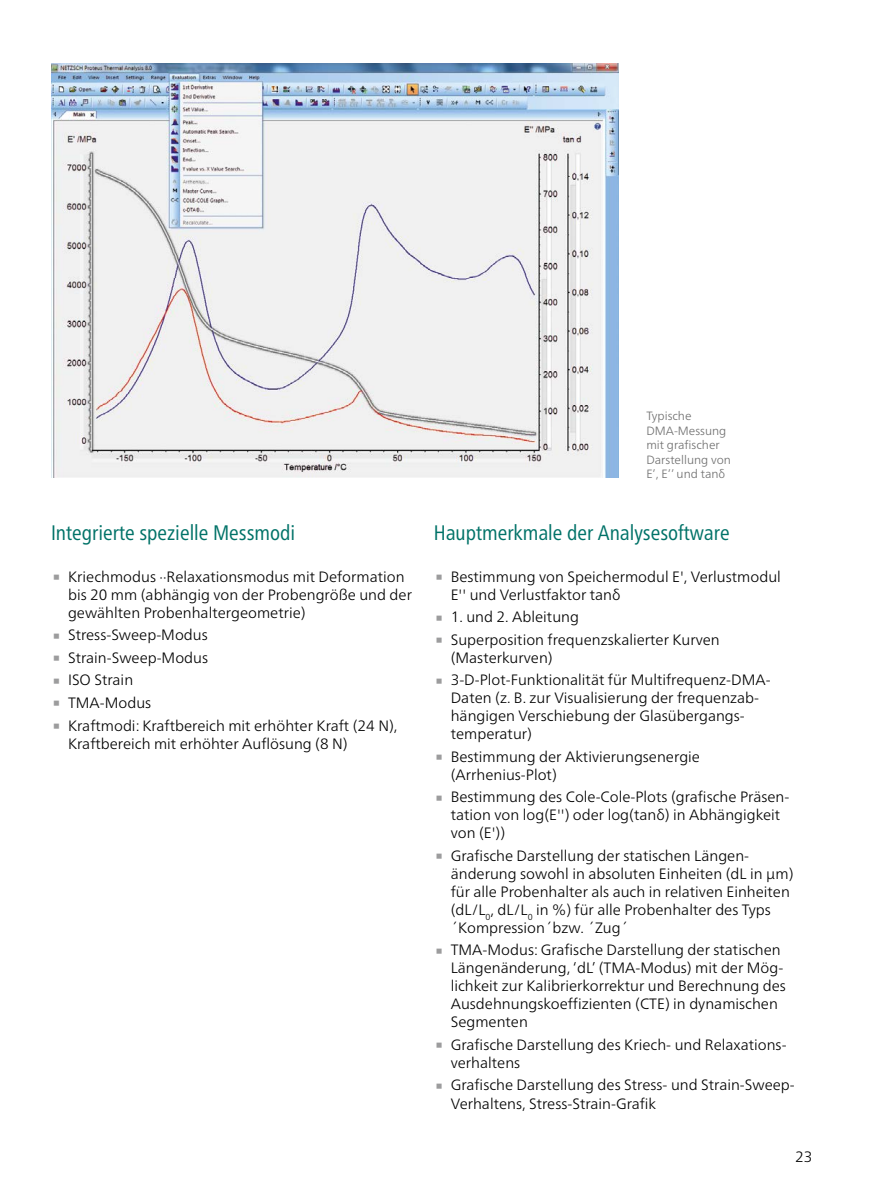
<style>
.page{position:relative;width:893px;height:1191px;background:#fff}
.page>*{position:absolute;margin:0;border:0;box-sizing:border-box;transform-origin:0 0}
.t1{font:45px "Frutiger Neue LTW1 G";color:#9c9c9d}
.Subhead_1_grün_n{font:condensed 21px "Frutiger Neue LTW1 G";color:#007268}
.t2{font:300 15px/18px "Frutiger Neue LTW1 G";color:#000}
.Bildunterschrift_n{font:300 12px/14.4px "Frutiger Neue LTW1 G";color:#6e6e6e}
</style>
<div class="page">
<img style="left:51px;top:64px;width:567px;height:414px">
<p class="Subhead_1_grün_n" style="left:51px;top:517px;width:246px">Integrierte spezielle Messmodi</p>
<p class="t1" style="left:51px;top:547px;width:12px">∙</p>
<p class="t2" style="left:68px;top:567px;width:345px">Kriechmodus ··Relaxationsmodus mit Deformation bis 20 mm (abhängig von der Probengröße und der gewählten Probenhaltergeometrie)</p>
<p class="t1" style="left:51px;top:606px;width:12px">∙</p>
<p class="t2" style="left:68px;top:626px;width:141px">Stress-Sweep-Modus</p>
<p class="t1" style="left:51px;top:628px;width:12px">∙</p>
<p class="t2" style="left:68px;top:648px;width:142px">Strain-Sweep-Modus</p>
<p class="t1" style="left:51px;top:651px;width:12px">∙</p>
<p class="t2" style="left:68px;top:671px;width:67px">ISO Strain</p>
<p class="t1" style="left:51px;top:673px;width:12px">∙</p>
<p class="t2" style="left:68px;top:693px;width:85px">TMA-Modus</p>
<p class="t1" style="left:51px;top:696px;width:12px">∙</p>
<p class="t2" style="left:68px;top:716px;width:331px">Kraftmodi: Kraftbereich mit erhöhter Kraft (24 N),<br>Kraftbereich mit erhöhter Auflösung (8 N)</p>
<p class="Bildunterschrift_n" style="left:646px;top:409px;width:86px">Typische<br>DMA-Messung mit grafischer<br>Darstellung von<br>E’, E’’ und tanδ</p>
<p class="Subhead_1_grün_n" style="left:434px;top:517px;width:297px">Hauptmerkmale der Analysesoftware</p>
<p class="t1" style="left:434px;top:547px;width:12px">∙</p>
<p class="t2" style="left:451px;top:567px;width:332px">Bestimmung von Speichermodul E', Verlustmodul<br>E'' und Verlustfaktor tanδ</p>
<p class="t1" style="left:434px;top:587px;width:12px">∙</p>
<p class="t2" style="left:451px;top:608px;width:130px">1. und 2. Ableitung</p>
<p class="t1" style="left:434px;top:610px;width:12px">∙</p>
<p class="t2" style="left:451px;top:630px;width:270px">Superposition frequenzskalierter Kurven (Masterkurven)</p>
<p class="t1" style="left:434px;top:650px;width:12px">∙</p>
<p class="t2" style="left:451px;top:671px;width:322px">3-D-Plot-Funktionalität für Multifrequenz-DMA-Daten (z. B. zur Visualisierung der frequenzab&shy;hängigen Verschiebung der Glasübergangs&shy;temperatur)</p>
<p class="t1" style="left:434px;top:727px;width:12px">∙</p>
<p class="t2" style="left:451px;top:747px;width:251px">Bestimmung der Aktivierungsenergie (Arrhenius-Plot)</p>
<p class="t1" style="left:434px;top:767px;width:12px">∙</p>
<p class="t2" style="left:451px;top:788px;width:340px">Bestimmung des Cole-Cole-Plots (grafische Präsen&shy;tation von log(E'') oder log(tanδ) in Abhängigkeit von (E'))</p>
<p class="t1" style="left:434px;top:826px;width:12px">∙</p>
<p class="t2" style="left:451px;top:846px;width:344px">Grafische Darstellung der statischen Längen&shy;änderung sowohl in absoluten Einheiten (dL in μm) für alle Probenhalter als auch in relativen Einheiten (dL/L<sub>0</sub>, dL/L<sub>0</sub> in %) für alle Probenhalter des Typs ´Kompression´bzw. ´Zug´</p>
<p class="t1" style="left:434px;top:920px;width:12px">∙</p>
<p class="t2" style="left:451px;top:941px;width:337px">TMA-Modus: Grafische Darstellung der statischen Längenänderung, ‘dL’ (TMA-Modus) mit der Mög&shy;lichkeit zur Kalibrierkorrektur und Berechnung des Ausdehnungskoeffizienten (CTE) in dynamischen Segmenten</p>
<p class="t1" style="left:434px;top:1015px;width:12px">∙</p>
<p class="t2" style="left:451px;top:1035px;width:337px">Grafische Darstellung des Kriech- und Relaxations&shy;verhaltens</p>
<p class="t1" style="left:434px;top:1055px;width:12px">∙</p>
<p class="t2" style="left:451px;top:1076px;width:346px">Grafische Darstellung des Stress- und Strain-Sweep-<br>Verhaltens, Stress-Strain-Grafik</p>
<p class="t2" style="left:795px;top:1147px;width:19px">23</p>
</div>
